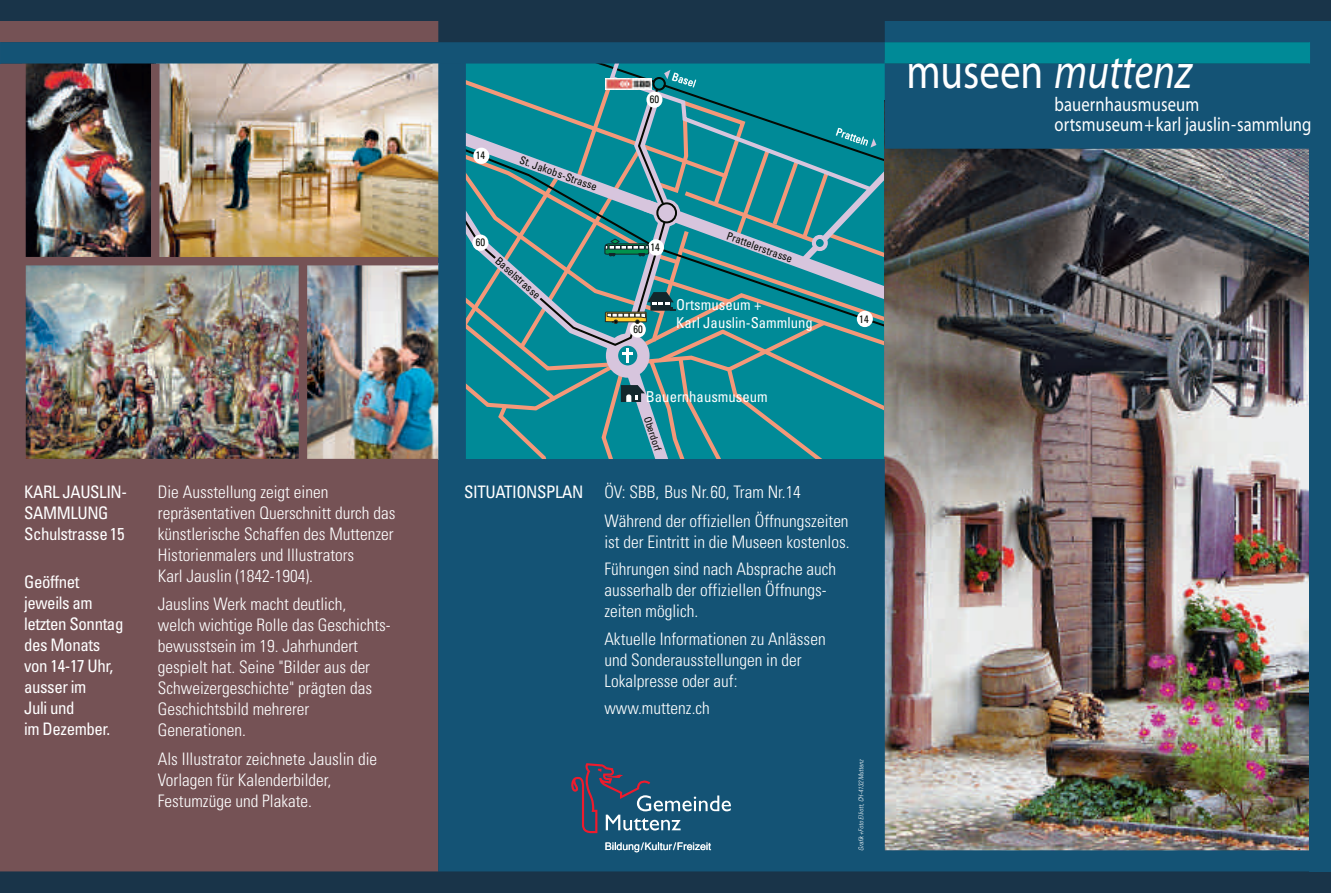
<style>
.page{position:relative;width:1331px;height:893px;background:#193449}
.page>*{position:absolute;margin:0;border:0;box-sizing:border-box;transform-origin:0 0}
.t1{font:italic 49.5px "Myriad";color:#fff;scale:.83 1}
.t2{font:19.95px/20px "Myriad";letter-spacing:.005em;color:#fff;scale:.83 1}
.t3{font:300 condensed 17.25px/21px "Univers";color:#fff}
.t4{font:condensed 17.25px/21px "Univers";letter-spacing:-.025em;color:#fff}
.t5{font:condensed 15px/18px "Univers";color:#fff}
.t6{font:condensed 10.95px "Univers";color:#050a03}
.t7{font:condensed 10.95px "Univers";color:#fff}
.t8{font:condensed 10.8px "Univers";color:#050a03}
.t9{font:10.5px "Helvetica";color:#fff}
.t10{font:condensed 10.05px "Univers";color:#050a03}
.t11{font:italic 300 condensed 6.75px "Univers";color:#fff}
.s1{font-weight:400}
.s2{font-style:normal}
</style>
<div class="page">
<div style="left:885px;top:21px;width:446px;height:21px;background:#145375"></div>
<div style="left:0;top:21px;width:438px;height:21px;background:#755255"></div>
<img style="left:0;top:42px;width:1310px;height:829px">
<div style="left:1310px;top:42px;width:21px;height:829px;background:#145375"></div>
<svg style="left:0;top:42px;width:1px;height:21px"></svg>
<div style="left:885px;top:42px;width:425px;height:21px;background:#008a97"></div>
<svg style="left:606px;top:842px;width:105px;height:10px"></svg>
<svg style="left:571px;top:763px;width:160px;height:70px"></svg>
<p class="t4" style="left:24px;top:481px;width:104px">KARL JAUSLIN-<br>SAMMLUNG<br>Schulstrasse 15</p>
<p class="t4" style="left:24px;top:571px;width:101px">Geöffnet jeweils am letzten Sonntag des Monats von 14-17 Uhr, ausser im<br>Juli und<br>im Dezember.</p>
<p class="t8" style="left:476px;top:149px;width:11px">14</p>
<p class="t6" style="left:522px;top:153px;width:83px;rotate:20deg">St. Jakobs-Strasse</p>
<p class="t8" style="left:476px;top:236px;width:11px">60</p>
<p class="t8" style="left:502px;top:254px;width:58px;rotate:42deg">Baselstrasse</p>
<p class="t8" style="left:650px;top:93px;width:11px">60</p>
<p class="t7" style="left:675px;top:69px;width:26px;rotate:19deg">Basel</p>
<p class="t7" style="left:839px;top:125px;width:36px;rotate:19deg">Pratteln</p>
<p class="t8" style="left:650px;top:240px;width:11px">14</p>
<p class="t8" style="left:633px;top:322px;width:11px">60</p>
<p class="t6" style="left:730px;top:229px;width:71px;rotate:20deg">Prattelerstrasse</p>
<p class="t5" style="left:676px;top:296px;width:138px">Ortsmuseum +<br>Karl Jauslin-Sammlung</p>
<p class="t5" style="left:646px;top:387px;width:123px">Bauernhausmuseum</p>
<p class="t10" style="left:653px;top:415px;width:38px;rotate:72deg">Oberdorf</p>
<p class="t8" style="left:859px;top:312px;width:11px">14</p>
<p class="t3" style="left:604px;top:477px;width:246px;line-height:28.5px;text-indent:-140px"><span class="s1">SITUATIONSPLAN</span> ÖV: SBB, Bus Nr.60, Tram Nr.14<br>Während der offiziellen Öffnungszeiten</p>
<p class="t3" style="left:604px;top:528px;width:247px;line-height:27px">ist der Eintritt in die Museen kostenlos.<br>Führungen sind nach Absprache auch</p>
<p class="t3" style="left:604px;top:579px;width:224px">ausserhalb der offiziellen Öffnungs&shy;zeiten möglich.</p>
<p class="t3" style="left:604px;top:628px;width:223px">Aktuelle Informationen zu Anlässen und Sonderausstellungen in der<br>Lokalpresse oder auf:</p>
<p class="t3" style="left:604px;top:697px;width:107px">www.muttenz.ch</p>
<p class="t3" style="left:158px;top:481px;width:239px">Die Ausstellung zeigt einen repräsentativen Querschnitt durch das künstlerische Schaffen des Muttenzer Historienmalers und Illustrators<br>Karl Jauslin (1842-1904).</p>
<p class="t3" style="left:158px;top:593px;width:234px">Jauslins Werk macht deutlich,<br>welch wichtige Rolle das Geschichts&shy;bewusstsein im 19. Jahrhundert gespielt hat. Seine "Bilder aus der<br>Schweizergeschichte" prägten das<br>Geschichtsbild mehrerer<br>Generationen.</p>
<p class="t3" style="left:158px;top:748px;width:221px">Als Illustrator zeichnete Jauslin die<br>Vorlagen für Kalenderbilder,<br>Festumzüge und Plakate.</p>
<p class="t11" style="left:857px;top:850px;width:93px;rotate:-90deg">Grafik+Foto Elliott, CH-4132 Muttenz</p>
<p class="t9" style="left:605px;top:838px;width:108px">Bildung/Kultur/Freizeit</p>
<h1 class="t1" style="left:906px;top:47px;width:346px"><span class="s2">museen</span> muttenz</h1>
<p class="t2" style="left:1055px;top:95px;width:311px">bauernhausmuseum ortsmuseum+karl jauslin-sammlung</p>
</div>
